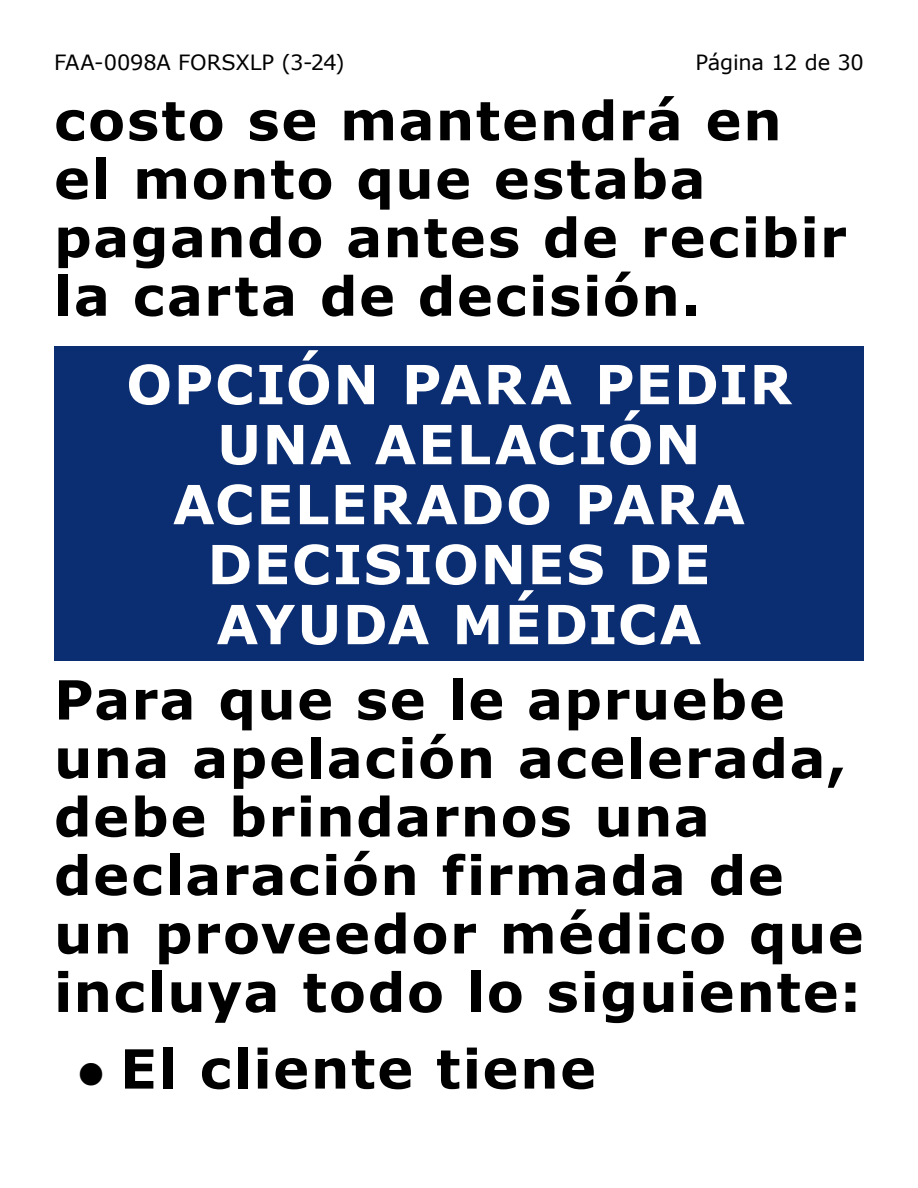
<style>
.page{position:relative;width:918px;height:1188px;background:#fff}
.page>*{position:absolute;margin:0;border:0;box-sizing:border-box;transform-origin:0 0}
.t1{font:700 54px/58.5px "Verdana";letter-spacing:.025em;color:#000}
.t2{font:700 54px/60px "Verdana";letter-spacing:.03em;color:#fff;text-align:center}
.t3{font:21px "Verdana";letter-spacing:-.01em;color:#000}
.s1{font-size:45px}
</style>
<div class="page">
<div style="left:54px;top:346px;width:810px;height:315px;background:#0b2d72"></div>
<p class="t3" style="left:54px;top:48px;width:292px">FAA-0098A FORSXLP (3-24)</p>
<p class="t3" style="left:695px;top:48px;width:170px">Página 12 de 30</p>
<p class="t1" style="left:54px;top:90px;width:794px">costo se mantendrá en el monto que estaba pagando antes de recibir la carta de decisión.</p>
<p class="t2" style="left:126px;top:353px;width:667px">OPCIÓN PARA PEDIR<br>UNA AELACIÓN<br>ACELERADO PARA<br>DECISIONES DE<br>AYUDA MÉDICA</p>
<p class="t1" style="left:54px;top:670px;width:811px">Para que se le apruebe una apelación acelerada, debe brindarnos una declaración firmada de un proveedor médico que incluya todo lo siguiente:</p>
<p class="t1" style="left:75px;top:1039px;width:523px"><span class="s1">•</span> El cliente tiene</p>
</div>
